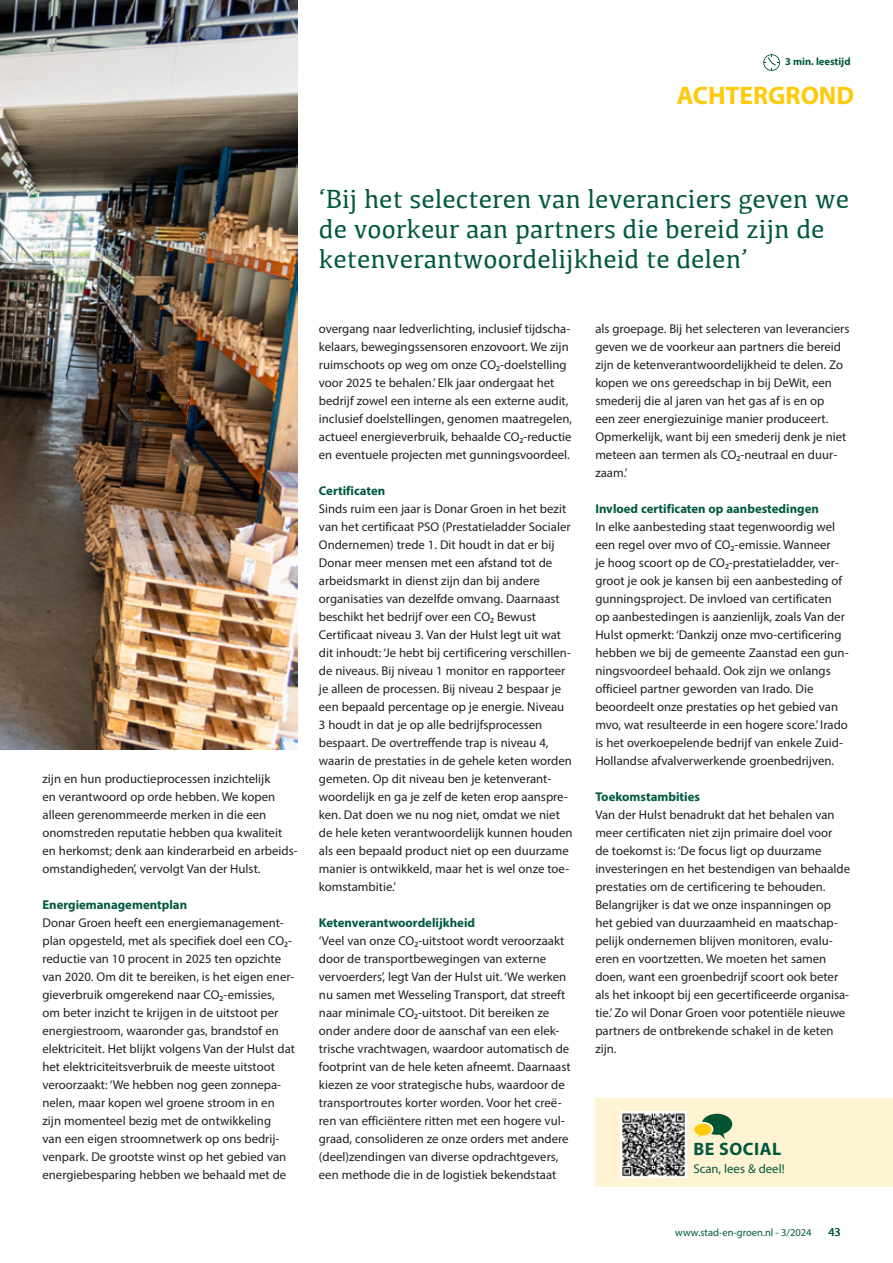
<style>
.page{position:relative;width:893px;height:1263px;background:#fff}
.page>*{position:absolute;margin:0;border:0;box-sizing:border-box;transform-origin:0 0}
.t1{font:27px/30px "Kefa";color:#005840}
.t2{font:700 25.5px "Myriad Pro";color:#feca0a}
.t3{font:700 18px "Myriad Pro";letter-spacing:.03em;color:#005840}
.t4{font:12.75px/18px "Myriad Pro";color:#231f20}
.t5{font:700 12.75px "Myriad Pro";color:#005840}
.t6{font:12.75px "Myriad Pro";color:#005840}
.t7{font:12px "Myriad Pro";color:#005840}
.t8{font:10.5px "Myriad Pro";color:#005840}
.t9{font:700 10.5px "Myriad Pro";color:#005840}
</style>
<div class="page">
<img style="left:0;top:0;width:298px;height:749px">
<svg style="left:763px;top:54px;width:17px;height:17px"></svg>
<div style="left:595px;top:1098px;width:298px;height:89px;background:#fef3d2"></div>
<img style="left:621px;top:1111px;width:65px;height:66px">
<svg style="left:694px;top:1114px;width:38px;height:25px"></svg>
<p class="t9" style="left:785px;top:55px;width:67px">3 min. leestijd</p>
<h2 class="t2" style="left:677px;top:79px;width:179px">ACHTERGROND</h2>
<p class="t4" style="left:43px;top:770px;width:257px">zijn en hun productieprocessen inzichtelijk<br>en verantwoord op orde hebben. We kopen alleen gerenommeerde merken in die een onomstreden reputatie hebben qua kwaliteit en herkomst; denk aan kinderarbeid en arbeids&shy;omstandigheden’, vervolgt Van der Hulst.</p>
<p class="t5" style="left:43px;top:896px;width:146px">Energiemanagementplan</p>
<p class="t4" style="left:43px;top:914px;width:254px">Donar Groen heeft een energiemanagement&shy;plan opgesteld, met als specifiek doel een CO₂- reductie van 10 procent in 2025 ten opzichte van 2020. Om dit te bereiken, is het eigen ener&shy;gieverbruik omgerekend naar CO₂-emissies, om beter inzicht te krijgen in de uitstoot per energiestroom, waaronder gas, brandstof en elektriciteit. Het blijkt volgens Van der Hulst dat het elektriciteitsverbruik de meeste uitstoot veroorzaakt: ‘We hebben nog geen zonnepa&shy;nelen, maar kopen wel groene stroom in en zijn momenteel bezig met de ontwikkeling<br>van een eigen stroomnetwerk op ons bedrij&shy;venpark. De grootste winst op het gebied van energiebesparing hebben we behaald met de</p>
<h1 class="t1" style="left:319px;top:183px;width:532px">‘Bij het selecteren van leveranciers geven we de voorkeur aan partners die bereid zijn de ketenverantwoordelijkheid te delen’</h1>
<p class="t4" style="left:319px;top:320px;width:255px">overgang naar ledverlichting, inclusief tijdscha&shy;kelaars, bewegingssensoren enzovoort. We zijn ruimschoots op weg om onze CO₂-doelstelling voor 2025 te behalen.’ Elk jaar ondergaat het bedrijf zowel een interne als een externe audit, inclusief doelstellingen, genomen maatregelen, actueel energieverbruik, behaalde CO₂-reductie en eventuele projecten met gunningsvoordeel.</p>
<p class="t5" style="left:319px;top:482px;width:68px">Certificaten</p>
<p class="t4" style="left:319px;top:500px;width:255px">Sinds ruim een jaar is Donar Groen in het bezit van het certificaat PSO (Prestatieladder Socialer Ondernemen) trede 1. Dit houdt in dat er bij Donar meer mensen met een afstand tot de arbeidsmarkt in dienst zijn dan bij andere organisaties van dezelfde omvang. Daarnaast beschikt het bedrijf over een CO₂ Bewust Certificaat niveau 3. Van der Hulst legt uit wat dit inhoudt: ‘Je hebt bij certificering verschillen&shy;de niveaus. Bij niveau 1 monitor en rapporteer je alleen de processen. Bij niveau 2 bespaar je een bepaald percentage op je energie. Niveau 3 houdt in dat je op alle bedrijfsprocessen bespaart. De overtreffende trap is niveau 4, waarin de prestaties in de gehele keten worden gemeten. Op dit niveau ben je ketenverant&shy;woordelijk en ga je zelf de keten erop aanspre&shy;ken. Dat doen we nu nog niet, omdat we niet de hele keten verantwoordelijk kunnen houden als een bepaald product niet op een duurzame manier is ontwikkeld, maar het is wel onze toe&shy;komstambitie.’</p>
<p class="t5" style="left:319px;top:915px;width:158px">Ketenverantwoordelijkheid</p>
<p class="t4" style="left:319px;top:932px;width:253px">‘Veel van onze CO₂-uitstoot wordt veroorzaakt door de transportbewegingen van externe vervoerders’, legt Van der Hulst uit. ‘We werken nu samen met Wesseling Transport, dat streeft naar minimale CO₂-uitstoot. Dit bereiken ze onder andere door de aanschaf van een elek&shy;trische vrachtwagen, waardoor automatisch de footprint van de hele keten afneemt. Daarnaast kiezen ze voor strategische hubs, waardoor de transportroutes korter worden. Voor het creë&shy;ren van efficiëntere ritten met een hogere vul&shy;graad, consolideren ze onze orders met andere (deel)zendingen van diverse opdrachtgevers, een methode die in de logistiek bekendstaat</p>
<p class="t4" style="left:595px;top:320px;width:256px">als groepage. Bij het selecteren van leveranciers geven we de voorkeur aan partners die bereid zijn de ketenverantwoordelijkheid te delen. Zo kopen we ons gereedschap in bij DeWit, een smederij die al jaren van het gas af is en op<br>een zeer energiezuinige manier produceert.<br>Opmerkelijk, want bij een smederij denk je niet meteen aan termen als CO₂-neutraal en duur&shy;zaam.’</p>
<p class="t5" style="left:595px;top:501px;width:225px">Invloed certificaten op aanbestedingen</p>
<p class="t4" style="left:595px;top:518px;width:255px">In elke aanbesteding staat tegenwoordig wel een regel over mvo of CO₂-emissie. Wanneer<br>je hoog scoort op de CO₂-prestatieladder, ver&shy;groot je ook je kansen bij een aanbesteding of gunningsproject. De invloed van certificaten op aanbestedingen is aanzienlijk, zoals Van der Hulst opmerkt: ‘Dankzij onze mvo-certificering hebben we bij de gemeente Zaanstad een gun&shy;ningsvoordeel behaald. Ook zijn we onlangs officieel partner geworden van Irado. Die beoordeelt onze prestaties op het gebied van mvo, wat resulteerde in een hogere score.’ Irado is het overkoepelende bedrijf van enkele Zuid-Hollandse afvalverwerkende groenbedrijven.</p>
<p class="t5" style="left:595px;top:789px;width:106px">Toekomstambities</p>
<p class="t4" style="left:595px;top:806px;width:256px">Van der Hulst benadrukt dat het behalen van meer certificaten niet zijn primaire doel voor<br>de toekomst is: ‘De focus ligt op duurzame investeringen en het bestendigen van behaalde prestaties om de certificering te behouden.<br>Belangrijker is dat we onze inspanningen op het gebied van duurzaamheid en maatschap&shy;pelijk ondernemen blijven monitoren, evalu&shy;eren en voortzetten. We moeten het samen doen, want een groenbedrijf scoort ook beter als het inkoopt bij een gecertificeerde organisa&shy;tie.’ Zo wil Donar Groen voor potentiële nieuwe partners de ontbrekende schakel in de keten zijn.</p>
<h3 class="t3" style="left:693px;top:1137px;width:89px">BE SOCIAL</h3>
<p class="t6" style="left:693px;top:1161px;width:93px">Scan, lees &amp; deel!</p>
<p class="t8" style="left:675px;top:1226px;width:138px">www.stad-en-groen.nl - 3/2024</p>
<p class="t7" style="left:828px;top:1224px;width:14px">43</p>
</div>
